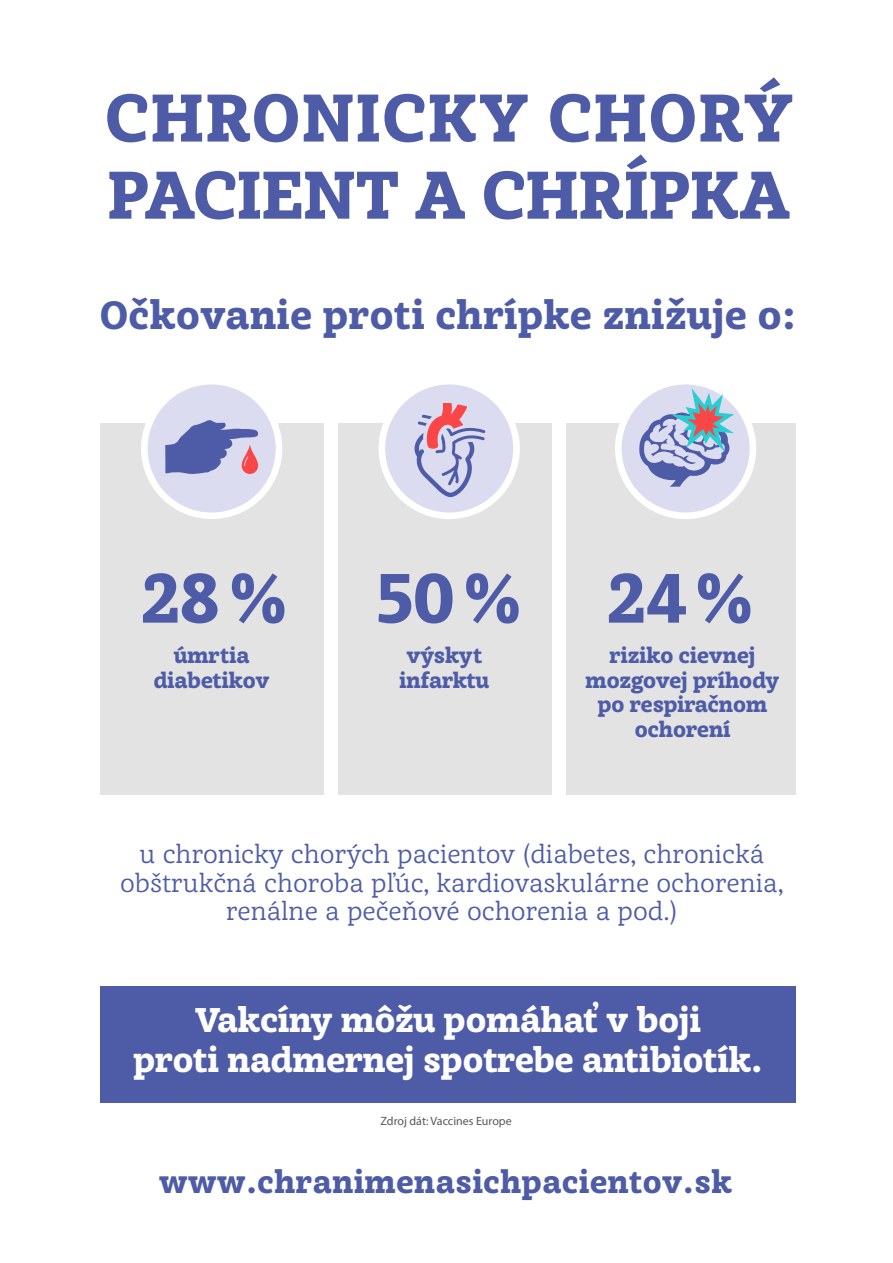
<style>
.page{position:relative;width:893px;height:1263px;background:#fff}
.page>*{position:absolute;margin:0;border:0;box-sizing:border-box;transform-origin:0 0}
.t1{font:900 66.45px "Achille FYL";color:#4e5ca7}
.t2{font:900 64.2px/77.1px "Achille FYL";letter-spacing:.02em;color:#4e5ca7}
.t3{font:900 37.65px "Achille FYL";letter-spacing:.02em;color:#4e5ca7}
.t4{font:900 32.7px/39.3px "Achille FYL";color:#fff;text-align:center}
.t5{font:900 30px "Achille FYL";letter-spacing:.025em;color:#4e5ca7}
.t6{font:24.15px/29px "Achille FYL";color:#4e5ca7;text-align:center}
.t7{font:900 20.55px/24.8px "Achille FYL";color:#4e5ca7;text-align:center}
.t8{font:12px "Myriad Pro";color:#585857}
</style>
<div class="page">
<div style="left:100px;top:423px;width:223px;height:372px;background:#e3e3e3"></div>
<div style="left:338px;top:423px;width:213px;height:372px;background:#e3e3e3"></div>
<div style="left:566px;top:423px;width:230px;height:372px;background:#e3e3e3"></div>
<div style="left:382px;top:381px;width:134px;height:135px;background:#dcdcf0;border-radius:50%"></div>
<div style="left:379px;top:378px;width:141px;height:141px;border:7px solid #fff;border-radius:50%"></div>
<svg style="left:414px;top:403px;width:71px;height:94px"></svg>
<svg style="left:618px;top:381px;width:135px;height:135px;fill:#dcdcf0"></svg>
<div style="left:615px;top:378px;width:141px;height:141px;border:7px solid #fff;border-radius:50%"></div>
<svg style="left:639px;top:381px;width:102px;height:106px"></svg>
<div style="left:144px;top:381px;width:135px;height:135px;background:#dcdcf0;border-radius:50%"></div>
<div style="left:141px;top:378px;width:141px;height:141px;border:7px solid #fff;border-radius:50%"></div>
<svg style="left:165px;top:420px;width:93px;height:54px"></svg>
<div style="left:100px;top:986px;width:696px;height:117px;background:#4e5ca7"></div>
<h2 class="t2" style="left:106px;top:80px;width:689px">CHRONICKY CHORÝ<br>PACIENT A CHRÍPKA</h2>
<h3 class="t3" style="left:100px;top:289px;width:697px">Očkovanie proti chrípke znižuje o:</h3>
<h1 class="t1" style="left:139px;top:552px;width:150px">28%</h1>
<h1 class="t1" style="left:374px;top:552px;width:149px">50%</h1>
<h1 class="t1" style="left:605px;top:552px;width:150px">24%</h1>
<p class="t7" style="left:154px;top:643px;width:117px">úmrtia diabetikov</p>
<p class="t7" style="left:400px;top:643px;width:91px">výskyt infarktu</p>
<p class="t7" style="left:586px;top:643px;width:195px">riziko cievnej mozgovej príhody po respiračnom ochorení</p>
<p class="t6" style="left:120px;top:839px;width:665px">u chronicky chorých pacientov (diabetes, chronická obštrukčná choroba pľúc, kardiovaskulárne ochorenia, renálne a pečeňové ochorenia a pod.)</p>
<h3 class="t4" style="left:133px;top:1001px;width:630px">Vakcíny môžu pomáhať v boji<br>proti nadmernej spotrebe antibiotík.</h3>
<p class="t8" style="left:380px;top:1114px;width:133px">Zdroj dát: Vaccines Europe</p>
<p class="t5" style="left:159px;top:1161px;width:574px">www.chranimenasichpacientov.sk</p>
</div>
